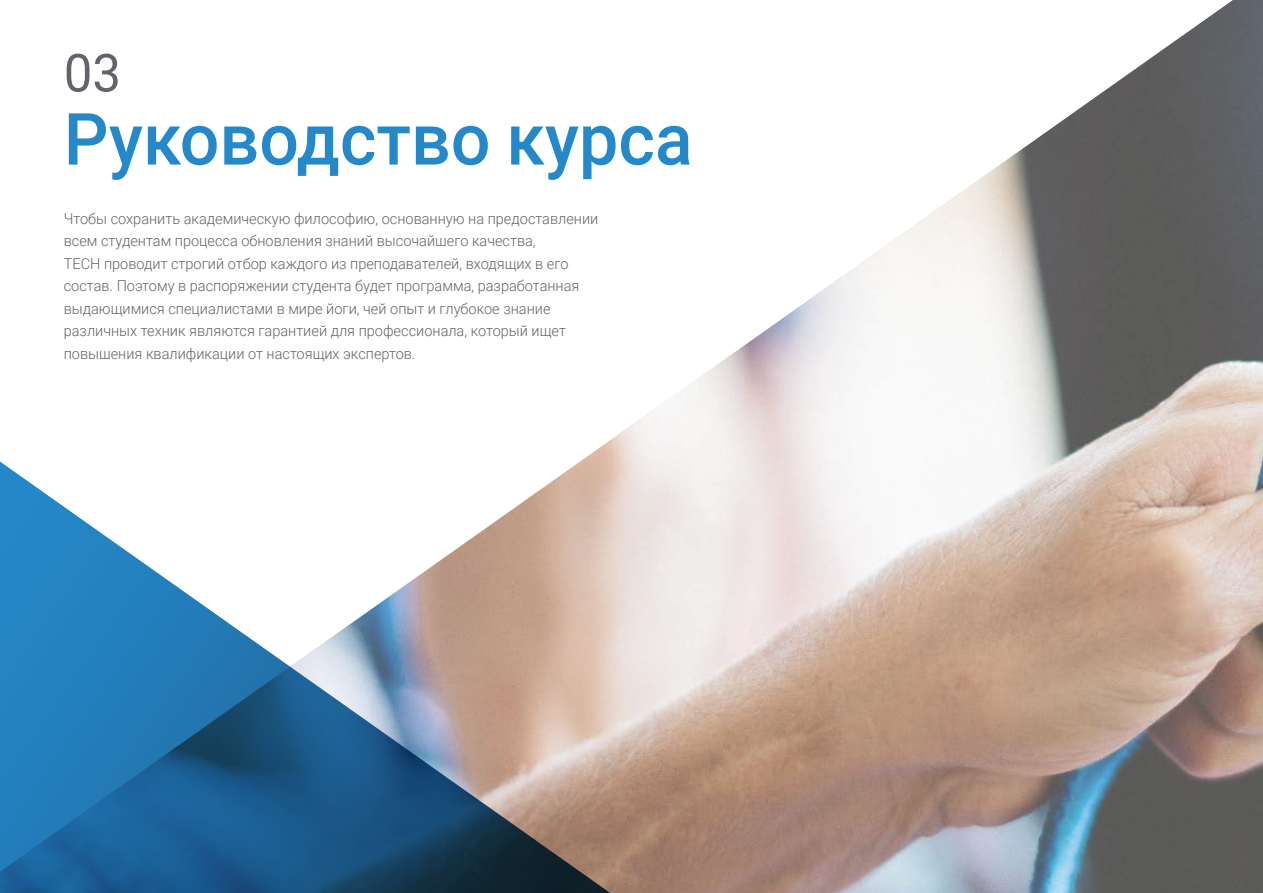
<style>
.page{position:relative;width:1263px;height:893px;background:#fff}
.page>*{position:absolute;margin:0;border:0;box-sizing:border-box;transform-origin:0 0}
.t1{font:500 72px "Roboto";color:#2488c9}
.t2{font:52.5px "Roboto";color:#61646a}
.t3{font:300 15px/22.5px "Roboto";color:#61646a}
</style>
<div class="page">
<img style="left:602px;top:0;width:661px;height:893px">
<svg style="left:0;top:446px;width:640px;height:447px"></svg>
<h2 class="t2" style="left:64px;top:36px;width:59px">03</h2>
<h1 class="t1" style="left:64px;top:89px;width:630px">Руководство курса</h1>
<p class="t3" style="left:64px;top:207px;width:536px">Чтобы сохранить академическую философию, основанную на предоставлении всем студентам процесса обновления знаний высочайшего качества,<br>TECH проводит строгий отбор каждого из преподавателей, входящих в его состав. Поэтому в распоряжении студента будет программа, разработанная выдающимися специалистами в мире йоги, чей опыт и глубокое знание различных техник являются гарантией для профессионала, который ищет повышения квалификации от настоящих экспертов.</p>
</div>
